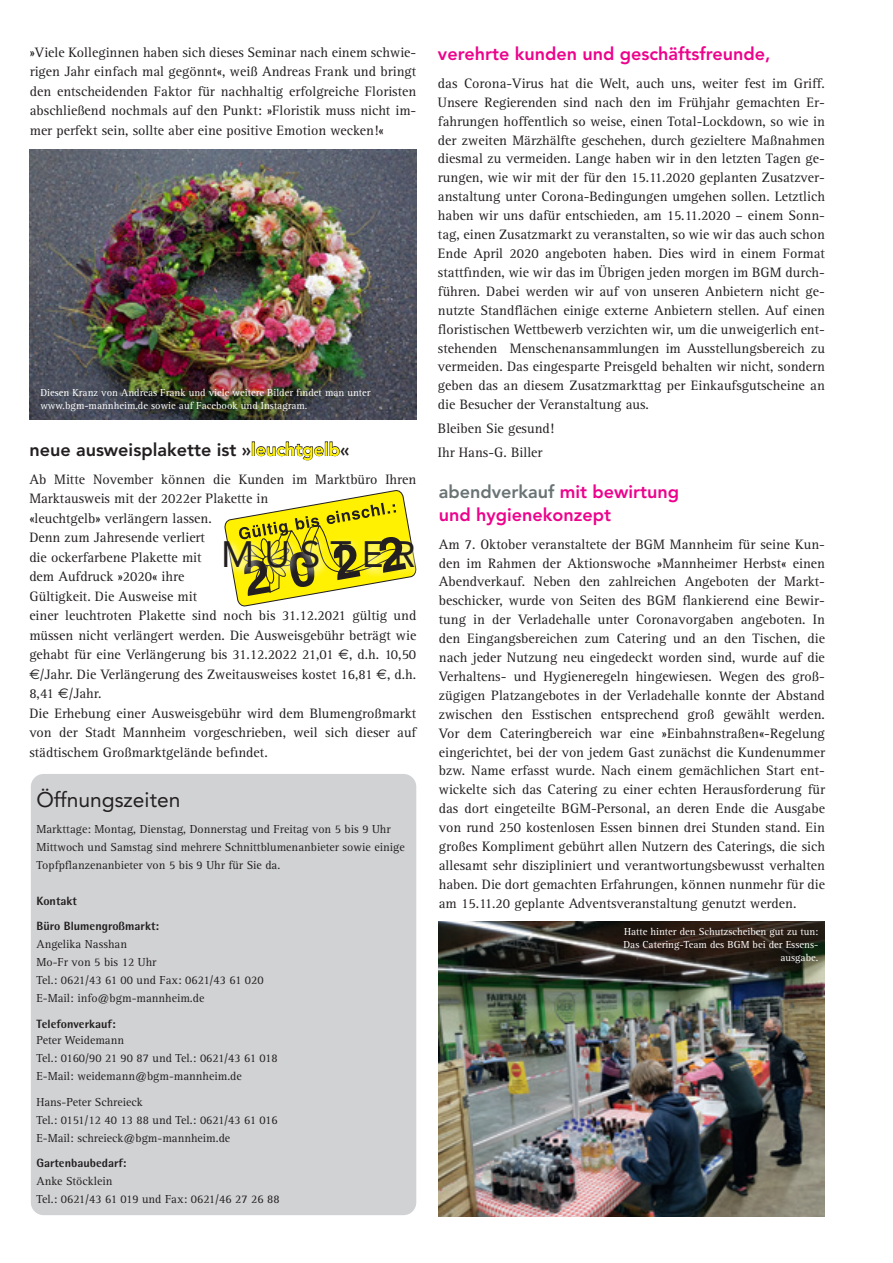
<style>
.page{position:relative;width:893px;height:1263px;background:#fff}
.page>*{position:absolute;margin:0;border:0;box-sizing:border-box;transform-origin:0 0}
.t1{font:36.45px "Avenir";color:#231f20}
.t2{font:21px "Avenir";color:#231f20}
.t3{font:800 18px "Avenir";color:#ed028c}
.t4{font:800 18px "Avenir";color:#231f20}
.t5{font:800 18px "Avenir";color:#697374}
.t6{font:14.1px/18.9px "AT Rotis Serif";color:#231f20;text-align:justify}
.t7{font:12px/18px "AT Rotis Serif";color:#231f20}
.t8{font:800 12px "AT Rotis Semi Sans";color:#231f20}
.t9{font:10.5px "AT Rotis Serif";color:#fff}
.s1{font-family:"Euro Sans"}
.s2{color:#ed028c}
</style>
<div class="page">
<div style="left:31px;top:774px;width:385px;height:441px;background:#d1d2d4;border-radius:13px"></div>
<svg style="left:224px;top:490px;width:193px;height:117px"></svg>
<img style="left:29px;top:150px;width:387px;height:270px">
<img style="left:439px;top:921px;width:386px;height:295px">
<p class="t6" style="left:30px;top:43px;width:388px;line-height:19.5px">»Viele Kolleginnen haben sich dieses Seminar nach einem schwie&shy;rigen Jahr einfach mal gegönnt«, weiß Andreas Frank und bringt den entscheidenden Faktor für nachhaltig erfolgreiche Floristen abschließend nochmals auf den Punkt: »Floristik muss nicht im&shy;mer perfekt sein, sollte aber eine positive Emotion wecken!«</p>
<p class="t9" style="left:40px;top:387px;width:332px">Diesen Kranz von Andreas Frank und viele weitere Bilder findet man unter</p>
<p class="t9" style="left:40px;top:399px;width:269px">www.bgm-mannheim.de sowie auf Facebook und Instagram.</p>
<p class="t4" style="left:29px;top:439px;width:322px">neue ausweisplakette ist »leuchtgelb«</p>
<p class="t6" style="left:29px;top:469px;width:388px;line-height:19.5px">Ab Mitte November können die Kunden im Marktbüro Ihren<br>Marktausweis mit der 2022er Plakette in</p>
<p class="t6" style="left:29px;top:509px;width:184px">«leuchtgelb» verlängern lassen.</p>
<p class="t6" style="left:29px;top:528px;width:177px">Denn zum Jahresende verliert</p>
<p class="t6" style="left:29px;top:548px;width:174px">die ockerfarbene Plakette mit</p>
<p class="t6" style="left:29px;top:567px;width:157px">dem Aufdruck »2020« ihre</p>
<p class="t6" style="left:29px;top:587px;width:169px">Gültigkeit. Die Ausweise mit</p>
<p class="t6" style="left:29px;top:606px;width:388px;line-height:19.5px">einer leuchtroten Plakette sind noch bis 31.12.2021 gültig und müssen nicht verlängert werden. Die Ausweisgebühr beträgt wie gehabt für eine Verlängerung bis 31.12.2022 21,01 <span class="s1">€</span>, d.h. 10,50 <span class="s1">€</span>/Jahr. Die Verlängerung des Zweitausweises kostet 16,81 <span class="s1">€</span>, d.h.<br>8,41 <span class="s1">€</span>/Jahr.</p>
<p class="t6" style="left:29px;top:703px;width:388px;line-height:19.5px">Die Erhebung einer Ausweisgebühr wird dem Blumengroßmarkt von der Stadt Mannheim vorgeschrieben, weil sich dieser auf städtischem Großmarktgelände befindet.</p>
<p class="t1" style="left:221px;top:533px;width:196px">M U S T E R</p>
<p class="t2" style="left:36px;top:788px;width:145px">Öffnungszeiten</p>
<p class="t7" style="left:36px;top:820px;width:356px">Markttage: Montag, Dienstag, Donnerstag und Freitag von 5 bis 9 Uhr</p>
<p class="t7" style="left:36px;top:838px;width:370px">Mittwoch und Samstag sind mehrere Schnittblumenanbieter sowie einige<br>Topfpflanzenanbieter von 5 bis 9 Uhr für Sie da.</p>
<p class="t8" style="left:36px;top:893px;width:42px">Kontakt</p>
<p class="t8" style="left:36px;top:918px;width:124px">Büro Blumengroßmarkt:</p>
<p class="t7" style="left:36px;top:936px;width:92px">Angelika Nasshan</p>
<p class="t7" style="left:36px;top:954px;width:121px">Mo-Fr von 5 bis 12 Uhr</p>
<p class="t7" style="left:36px;top:972px;width:229px">Tel.: 0621/43 61 00 und Fax: 0621/43 61 020</p>
<p class="t7" style="left:36px;top:990px;width:169px">E-Mail: info@bgm-mannheim.de</p>
<p class="t8" style="left:36px;top:1016px;width:81px">Telefonverkauf:</p>
<p class="t7" style="left:36px;top:1032px;width:89px">Peter Weidemann</p>
<p class="t7" style="left:36px;top:1050px;width:243px">Tel.: 0160/90 21 90 87 und Tel.: 0621/43 61 018</p>
<p class="t7" style="left:36px;top:1068px;width:207px">E-Mail: weidemann@bgm-mannheim.de</p>
<p class="t7" style="left:36px;top:1093px;width:108px">Hans-Peter Schreieck</p>
<p class="t7" style="left:36px;top:1111px;width:243px">Tel.: 0151/12 40 13 88 und Tel.: 0621/43 61 016</p>
<p class="t7" style="left:36px;top:1129px;width:195px">E-Mail: schreieck@bgm-mannheim.de</p>
<p class="t8" style="left:36px;top:1155px;width:92px">Gartenbaubedarf:</p>
<p class="t7" style="left:36px;top:1173px;width:78px">Anke Stöcklein</p>
<p class="t7" style="left:36px;top:1191px;width:245px">Tel.: 0621/43 61 019 und Fax: 0621/46 27 26 88</p>
<p class="t3" style="left:438px;top:44px;width:334px">verehrte kunden und geschäftsfreunde,</p>
<p class="t6" style="left:438px;top:74px;width:388px">das Corona-Virus hat die Welt, auch uns, weiter fest im Griff.<br>Unsere Regierenden sind nach den im Frühjahr gemachten Er&shy;fahrungen hoffentlich so weise, einen Total-Lockdown, so wie in der zweiten Märzhälfte geschehen, durch gezieltere Maßnahmen diesmal zu vermeiden. Lange haben wir in den letzten Tagen ge&shy;rungen, wie wir mit der für den 15.11.2020 geplanten Zusatzver&shy;anstaltung unter Corona-Bedingungen umgehen sollen. Letztlich haben wir uns dafür entschieden, am 15.11.2020 – einem Sonn&shy;tag, einen Zusatzmarkt zu veranstalten, so wie wir das auch schon Ende April 2020 angeboten haben. Dies wird in einem Format stattfinden, wie wir das im Übrigen jeden morgen im BGM durch&shy;führen. Dabei werden wir auf von unseren Anbietern nicht ge&shy;nutzte Standflächen einige externe Anbietern stellen. Auf einen floristischen Wettbewerb verzichten wir, um die unweigerlich ent&shy;stehenden Menschenansammlungen im Ausstellungsbereich zu vermeiden. Das eingesparte Preisgeld behalten wir nicht, sondern geben das an diesem Zusatzmarkttag per Einkaufsgutscheine an die Besucher der Veranstaltung aus.</p>
<p class="t6" style="left:438px;top:420px;width:118px">Bleiben Sie gesund!</p>
<p class="t6" style="left:438px;top:444px;width:106px">Ihr Hans-G. Biller</p>
<p class="t5" style="left:439px;top:481px;width:242px">abendverkauf <span class="s2">mit bewirtung</span></p>
<p class="t3" style="left:439px;top:504px;width:174px">und hygienekonzept</p>
<p class="t6" style="left:439px;top:535px;width:388px">Am 7. Oktober veranstaltete der BGM Mannheim für seine Kun&shy;den im Rahmen der Aktionswoche »Mannheimer Herbst« einen Abendverkauf. Neben den zahlreichen Angeboten der Markt&shy;beschicker, wurde von Seiten des BGM flankierend eine Bewir&shy;tung in der Verladehalle unter Coronavorgaben angeboten. In den Eingangsbereichen zum Catering und an den Tischen, die nach jeder Nutzung neu eingedeckt worden sind, wurde auf die Verhaltens- und Hygieneregeln hingewiesen. Wegen des groß&shy;zügigen Platzangebotes in der Verladehalle konnte der Abstand zwischen den Esstischen entsprechend groß gewählt werden.</p>
<p class="t6" style="left:439px;top:724px;width:388px">Vor dem Cateringbereich war eine »Einbahnstraßen«-Regelung eingerichtet, bei der von jedem Gast zunächst die Kundenummer bzw. Name erfasst wurde. Nach einem gemächlichen Start ent&shy;wickelte sich das Catering zu einer echten Herausforderung für das dort eingeteilte BGM-Personal, an deren Ende die Ausgabe von rund 250 kostenlosen Essen binnen drei Stunden stand. Ein großes Kompliment gebührt allen Nutzern des Caterings, die sich allesamt sehr diszipliniert und verantwortungsbewusst verhalten haben. Die dort gemachten Erfahrungen, können nunmehr für die am 15.11.20 geplante Adventsveranstaltung genutzt werden.</p>
<p class="t9" style="left:624px;top:926px;width:196px">Hatte hinter den Schutzscheiben gut zu tun:</p>
<p class="t9" style="left:623px;top:939px;width:196px">Das Catering-Team des BGM bei der Essens-</p>
<p class="t9" style="left:780px;top:951px;width:39px">ausgabe.</p>
</div>
